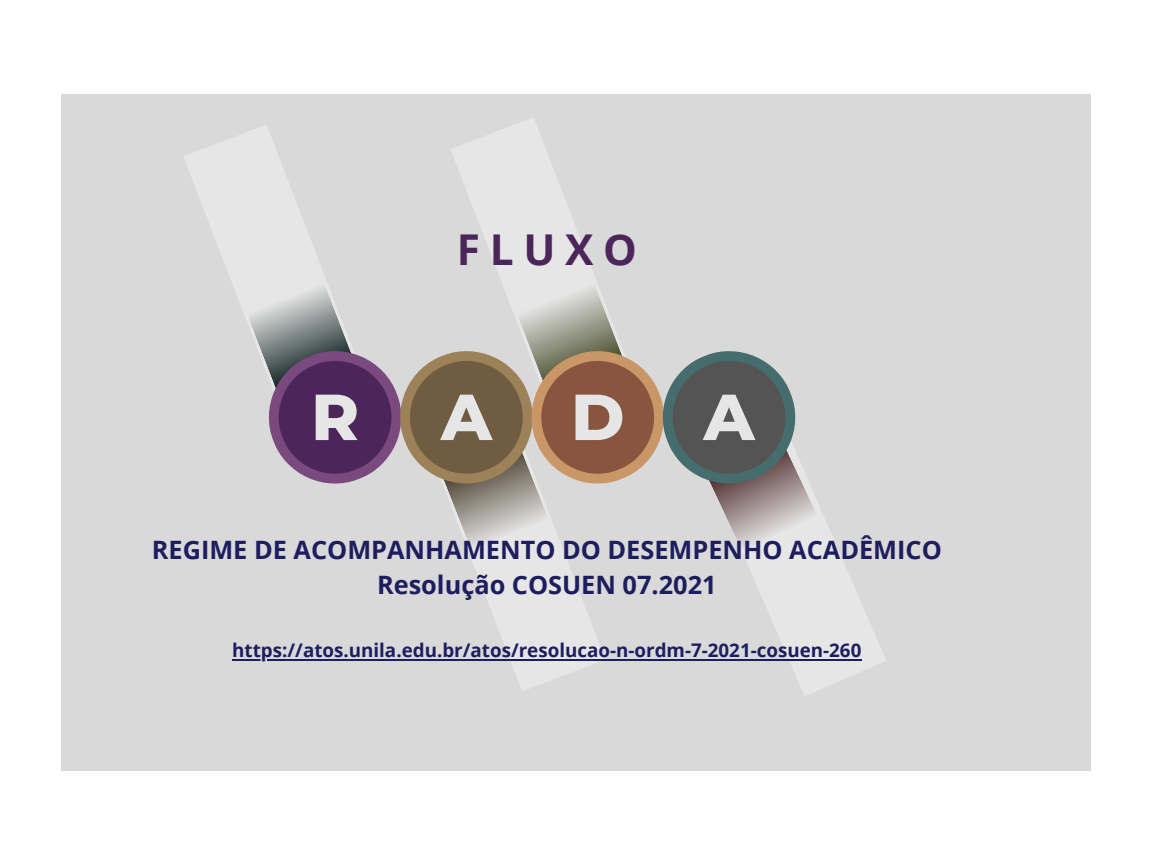
<style>
.page{position:relative;width:1152px;height:864px;background:#fff}
.page>*{position:absolute;margin:0;border:0;box-sizing:border-box;transform-origin:0 0}
.t1{font:800 64.8px "Montserrat";color:#e6e6e6}
.t2{font:700 42.45px "Open Sans";letter-spacing:.23em;color:#4c255b}
.t3{font:700 25.35px/35px "Open Sans";color:#1e1d5f;text-align:center}
.t4{font:700 18.75px "Open Sans";color:#1e1d5f}
</style>
<div class="page">
<div style="left:62px;top:94px;width:1029px;height:676px;background:#d9d9d9"></div>
<svg style="left:184px;top:125px;width:143px;height:192px;fill:#e6e6e6"></svg>
<svg style="left:469px;top:551px;width:136px;height:140px;fill:#e6e6e6"></svg>
<svg style="left:451px;top:118px;width:146px;height:165px;fill:#e6e6e6"></svg>
<svg style="left:742px;top:504px;width:144px;height:192px;fill:#e6e6e6"></svg>
<svg style="left:246px;top:283px;width:572px;height:268px"></svg>
<hr style="left:232px;top:659px;width:629px;height:2px;background:#1e1d5f">
<h2 class="t2" style="left:457px;top:219px;width:182px">FLUXO</h2>
<h1 class="t1" style="left:311px;top:377px;width:49px">R</h1>
<h1 class="t1" style="left:441px;top:377px;width:315px">ADA</h1>
<p class="t3" style="left:152px;top:532px;width:792px">REGIME DE ACOMPANHAMENTO DO DESEMPENHO ACADÊMICO<br>Resolução COSUEN 07.2021</p>
<p class="t4" style="left:232px;top:637px;width:631px">https://atos.unila.edu.br/atos/resolucao-n-ordm-7-2021-cosuen-260</p>
</div>
